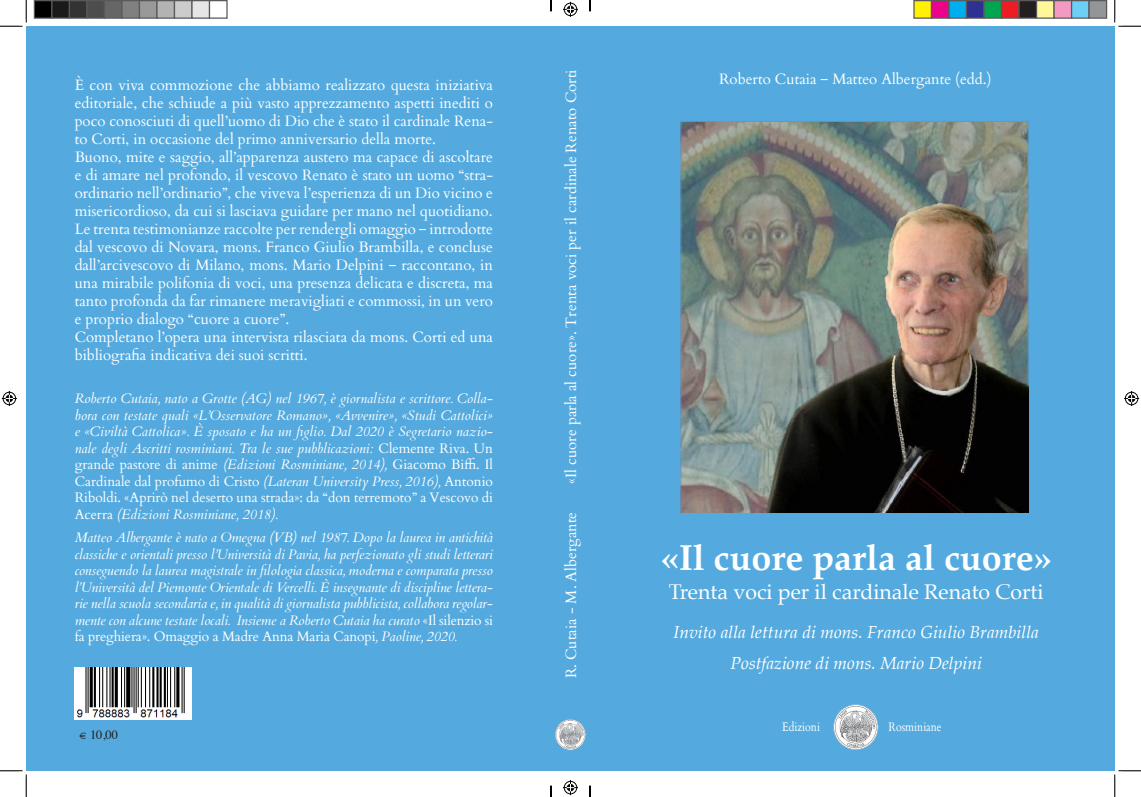
<style>
.page{position:relative;width:1141px;height:797px;background:#fff}
.page>*{position:absolute;margin:0;border:0;box-sizing:border-box;transform-origin:0 0}
.t1{font:700 36.25px "Palatino";color:#fff}
.t2{font:21.25px "Palatino";color:#fff}
.t3{font:italic 17.5px "Palatino";color:#fff}
.t4{font:15px/18px "Cardo";color:#fff;text-align:justify}
.t5{font:italic 13.75px/16.5px "Cardo";letter-spacing:-.01em;color:#fff;text-align:justify}
.Editrice{font:12.5px "Cardo";color:#fff;scale:.85 1}
.t6{font:12.5px "Times";color:#231f20}
.s1{font-style:normal}
.s2{font-size:10px}
</style>
<div class="page">
<div style="left:583px;top:26px;width:531px;height:744px;background:#54aadf"></div>
<div style="left:26px;top:26px;width:525px;height:744px;background:#54aadf"></div>
<div style="left:548px;top:26px;width:42px;height:744px;background:#54aadf"></div>
<img style="left:833px;top:704px;width:45px;height:46px">
<img style="left:555px;top:719px;width:31px;height:31px">
<img style="left:75px;top:668px;width:116px;height:51px">
<img style="left:682px;top:123px;width:344px;height:389px">
<img style="left:763px;top:175px;width:265px;height:338px">
<svg style="left:0;top:0;width:27px;height:27px"></svg>
<svg style="left:0;top:770px;width:27px;height:27px"></svg>
<svg style="left:1114px;top:0;width:26px;height:27px"></svg>
<svg style="left:1113px;top:770px;width:27px;height:27px"></svg>
<svg style="left:563px;top:2px;width:15px;height:15px"></svg>
<svg style="left:563px;top:780px;width:15px;height:15px"></svg>
<svg style="left:2px;top:391px;width:15px;height:15px"></svg>
<svg style="left:1124px;top:391px;width:14px;height:15px"></svg>
<div style="left:34px;top:1px;width:18px;height:17px;background:#000"></div>
<div style="left:34px;top:0;width:18px;height:19px;border:1px solid #595959"></div>
<div style="left:52px;top:1px;width:17px;height:17px;background:#1a1a1a"></div>
<div style="left:51px;top:0;width:19px;height:19px;border:1px solid #595959"></div>
<div style="left:69px;top:1px;width:18px;height:17px;background:#333"></div>
<div style="left:69px;top:0;width:19px;height:19px;border:1px solid #595959"></div>
<div style="left:87px;top:1px;width:17px;height:17px;background:#4d4d4d"></div>
<div style="left:86px;top:0;width:19px;height:19px;border:1px solid #595959"></div>
<div style="left:104px;top:1px;width:18px;height:17px;background:#666"></div>
<div style="left:104px;top:0;width:18px;height:19px;border:1px solid #595959"></div>
<div style="left:122px;top:1px;width:17px;height:17px;background:#808080"></div>
<div style="left:121px;top:0;width:19px;height:19px;border:1px solid #595959"></div>
<div style="left:139px;top:1px;width:18px;height:17px;background:#999"></div>
<div style="left:139px;top:0;width:19px;height:19px;border:1px solid #595959"></div>
<div style="left:157px;top:1px;width:17px;height:17px;background:#b3b3b3"></div>
<div style="left:156px;top:0;width:19px;height:19px;border:1px solid #595959"></div>
<div style="left:174px;top:1px;width:18px;height:17px;background:#ccc"></div>
<div style="left:174px;top:0;width:18px;height:19px;border:1px solid #595959"></div>
<div style="left:192px;top:1px;width:17px;height:17px;background:#e6e6e6"></div>
<div style="left:191px;top:0;width:19px;height:19px;border:1px solid #595959"></div>
<div style="left:209px;top:0;width:19px;height:19px;border:1px solid #595959"></div>
<div style="left:913px;top:1px;width:18px;height:17px;background:#fff101"></div>
<div style="left:913px;top:0;width:19px;height:19px;border:1px solid #595959"></div>
<div style="left:931px;top:1px;width:17px;height:17px;background:#ed028c"></div>
<div style="left:930px;top:0;width:19px;height:19px;border:1px solid #595959"></div>
<div style="left:948px;top:1px;width:18px;height:17px;background:#00aeef"></div>
<div style="left:948px;top:0;width:19px;height:19px;border:1px solid #595959"></div>
<div style="left:966px;top:1px;width:17px;height:17px;background:#2e3092"></div>
<div style="left:965px;top:0;width:19px;height:19px;border:1px solid #595959"></div>
<div style="left:983px;top:1px;width:18px;height:17px;background:#00a54f"></div>
<div style="left:983px;top:0;width:19px;height:19px;border:1px solid #595959"></div>
<div style="left:1001px;top:1px;width:17px;height:17px;background:#ee1d23"></div>
<div style="left:1000px;top:0;width:19px;height:19px;border:1px solid #595959"></div>
<div style="left:1018px;top:1px;width:18px;height:17px;background:#231f20"></div>
<div style="left:1018px;top:0;width:19px;height:19px;border:1px solid #595959"></div>
<div style="left:1036px;top:1px;width:17px;height:17px;background:#fff79a"></div>
<div style="left:1035px;top:0;width:19px;height:19px;border:1px solid #595959"></div>
<div style="left:1053px;top:1px;width:18px;height:17px;background:#f499c2"></div>
<div style="left:1053px;top:0;width:19px;height:19px;border:1px solid #595959"></div>
<div style="left:1071px;top:1px;width:17px;height:17px;background:#6bcff6"></div>
<div style="left:1070px;top:0;width:19px;height:19px;border:1px solid #595959"></div>
<div style="left:1088px;top:1px;width:18px;height:17px;background:#939598"></div>
<div style="left:1088px;top:0;width:19px;height:19px;border:1px solid #595959"></div>
<svg style="left:550px;top:785px;width:1px;height:12px"></svg>
<svg style="left:589px;top:785px;width:1px;height:12px"></svg>
<p class="t4" style="left:75px;top:75px;width:420px">È con viva commozione che abbiamo realizzato questa iniziativa editoriale, che schiude a più vasto apprezzamento aspetti inediti o poco conosciuti di quell’uomo di Dio che è stato il cardinale Rena&shy;to Corti, in occasione del primo anniversario della morte.</p>
<p class="t4" style="left:75px;top:147px;width:420px">Buono, mite e saggio, all’apparenza austero ma capace di ascoltare e di amare nel profondo, il vescovo Renato è stato un uomo “stra&shy;ordinario nell’ordinario”, che viveva l’esperienza di un Dio vicino e misericordioso, da cui si lasciava guidare per mano nel quotidiano.</p>
<p class="t4" style="left:75px;top:219px;width:420px">Le trenta testimonianze raccolte per rendergli omaggio ‒ introdotte dal vescovo di Novara, mons. Franco Giulio Brambilla, e concluse dall’arcivescovo di Milano, mons. Mario Delpini ‒ raccontano, in una mirabile polifonia di voci, una presenza delicata e discreta, ma tanto profonda da far rimanere meravigliati e commossi, in un vero e proprio dialogo “cuore a cuore”.</p>
<p class="t4" style="left:75px;top:327px;width:420px">Completano l’opera una intervista rilasciata da mons. Corti ed una bibliografia indicativa dei suoi scritti.</p>
<p class="t5" style="left:75px;top:390px;width:420px">Roberto Cutaia, nato a Grotte (AG) nel 1967, è giornalista e scrittore. Colla&shy;bora con testate quali «L’Osservatore Romano», «Avvenire», «Studi Cattolici» e «Civiltà Cattolica». È sposato e ha un figlio. Dal 2020 è Segretario nazio&shy;nale degli Ascritti rosminiani. Tra le sue pubblicazioni: <span class="s1">Clemente Riva. Un grande pastore di anime</span> (Edizioni Rosminiane, 2014), <span class="s1">Giacomo Biffi. Il Cardinale dal profumo di Cristo</span> (Lateran University Press, 2016), <span class="s1">Antonio Riboldi. «Aprirò nel deserto una strada»: da “don terremoto” a Vescovo di Acerra</span> (Edizioni Rosminiane, 2018).</p>
<p class="t5" style="left:75px;top:529px;width:420px">Matteo Albergante è nato a Omegna (VB) nel 1987. Dopo la laurea in antichità classiche e orientali presso l’Università di Pavia, ha perfezionato gli studi letterari conseguendo la laurea magistrale in filologia classica, moderna e comparata presso l’Università del Piemonte Orientale di Vercelli. È insegnante di discipline lettera&shy;rie nella scuola secondaria e, in qualità di giornalista pubblicista, collabora regolar&shy;mente con alcune testate locali. Insieme a Roberto Cutaia ha curato <span class="s1">«Il silenzio si fa preghiera». Omaggio a Madre Anna Maria Canopi</span>, Paoline, 2020.</p>
<p class="t6" style="left:79px;top:723px;width:40px"><span class="s2">€</span> 10,00</p>
<p class="t4" style="left:561px;top:483px;width:415px;rotate:-90deg">«Il cuore parla al cuore». Trenta voci per il cardinale Renato Corti</p>
<p class="t4" style="left:719px;top:69px;width:274px">Roberto Cutaia ‒ Matteo Albergante (edd.)</p>
<p class="t4" style="left:561px;top:678px;width:168px;rotate:-90deg">R. Cutaia - M. Albergante</p>
<p class="t1" style="left:660px;top:526px;width:392px">«Il cuore parla al cuore»</p>
<p class="t2" style="left:668px;top:574px;width:376px">Trenta voci per il cardinale Renato Corti</p>
<p class="t3" style="left:673px;top:617px;width:367px">Invito alla lettura di mons. Franco Giulio Brambilla</p>
<p class="t3" style="left:730px;top:648px;width:253px">Postfazione di mons. Mario Delpini</p>
<p class="Editrice" style="left:782px;top:716px;width:46px">Edizioni</p>
<p class="Editrice" style="left:888px;top:716px;width:64px">Rosminiane</p>
</div>
